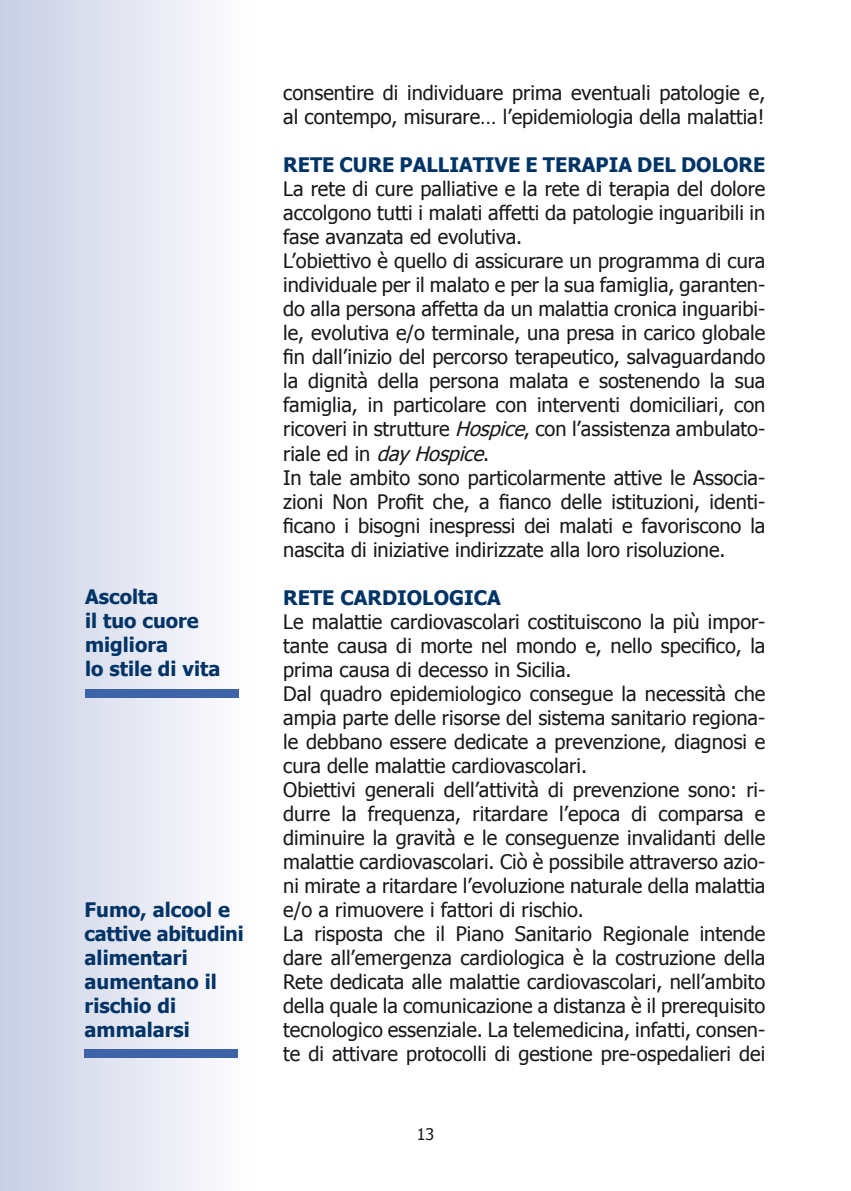
<style>
.page{position:relative;width:851px;height:1191px;background:#fff}
.page>*{position:absolute;margin:0;border:0;box-sizing:border-box;transform-origin:0 0}
.t1{font:20px/24px "Tahoma";color:#1a171c}
.t2{font:700 20px/24px "Tahoma";color:#003466}
.t3{font:16px "Tahoma";color:#1a171c}
.s1{font-style:italic}
</style>
<div class="page">
<div style="left:0;top:0;width:252px;height:1191px;background:linear-gradient(to right,#c7cfe4,#fffdfe)"></div>
<div style="left:85px;top:689px;width:153px;height:8px;background:#3f63a8"></div>
<div style="left:85px;top:1048px;width:153px;height:9px;background:#3f63a8"></div>
<p class="t2" style="left:85px;top:584px;width:137px">Ascolta<br>il tuo cuore migliora<br>lo stile di vita</p>
<p class="t2" style="left:85px;top:896px;width:160px">Fumo, alcool e cattive abitudini alimentari aumentano il rischio di ammalarsi</p>
<p class="t1" style="left:283px;top:80px;width:483px">consentire di individuare prima eventuali patologie e, al contempo, misurare… l’epidemiologia della malattia!</p>
<p class="t2" style="left:283px;top:152px;width:483px">RETE CURE PALLIATIVE E TERAPIA DEL DOLORE</p>
<p class="t1" style="left:283px;top:176px;width:483px">La rete di cure palliative e la rete di terapia del dolore accolgono tutti i malati affetti da patologie inguaribili in fase avanzata ed evolutiva.<br>L’obiettivo è quello di assicurare un programma di cura individuale per il malato e per la sua famiglia, garanten&shy;do alla persona affetta da un malattia cronica inguaribi&shy;le, evolutiva e/o terminale, una presa in carico globale fin dall’inizio del percorso terapeutico, salvaguardando la dignità della persona malata e sostenendo la sua famiglia, in particolare con interventi domiciliari, con ricoveri in strutture <span class="s1">Hospice</span>, con l’assistenza ambulato&shy;r i a l e e d i n <span class="s1">day Hospice</span>.<br>In tale ambito sono particolarmente attive le Associa&shy;zioni Non Profit che, a fianco delle istituzioni, identi&shy;ficano i bisogni inespressi dei malati e favoriscono la nascita di iniziative indirizzate alla loro risoluzione.</p>
<p class="t2" style="left:283px;top:584px;width:219px">RETE CARDIOLOGICA</p>
<p class="t1" style="left:283px;top:608px;width:483px">Le malattie cardiovascolari costituiscono la più impor&shy;tante causa di morte nel mondo e, nello specifico, la prima causa di decesso in Sicilia.<br>Dal quadro epidemiologico consegue la necessità che ampia parte delle risorse del sistema sanitario regiona&shy;le debbano essere dedicate a prevenzione, diagnosi e cura delle malattie cardiovascolari.<br>Obiettivi generali dell’attività di prevenzione sono: ri&shy;durre la frequenza, ritardare l’epoca di comparsa e diminuire la gravità e le conseguenze invalidanti delle malattie cardiovascolari. Ciò è possibile attraverso azio&shy;ni mirate a ritardare l’evoluzione naturale della malattia e/o a rimuovere i fattori di rischio.<br>La risposta che il Piano Sanitario Regionale intende dare all’emergenza cardiologica è la costruzione della Rete dedicata alle malattie cardiovascolari, nell’ambito della quale la comunicazione a distanza è il prerequisito tecnologico essenziale. La telemedicina, infatti, consen&shy;te di attivare protocolli di gestione pre-ospedalieri dei</p>
<p class="t3" style="left:416px;top:1124px;width:19px">13</p>
</div>
